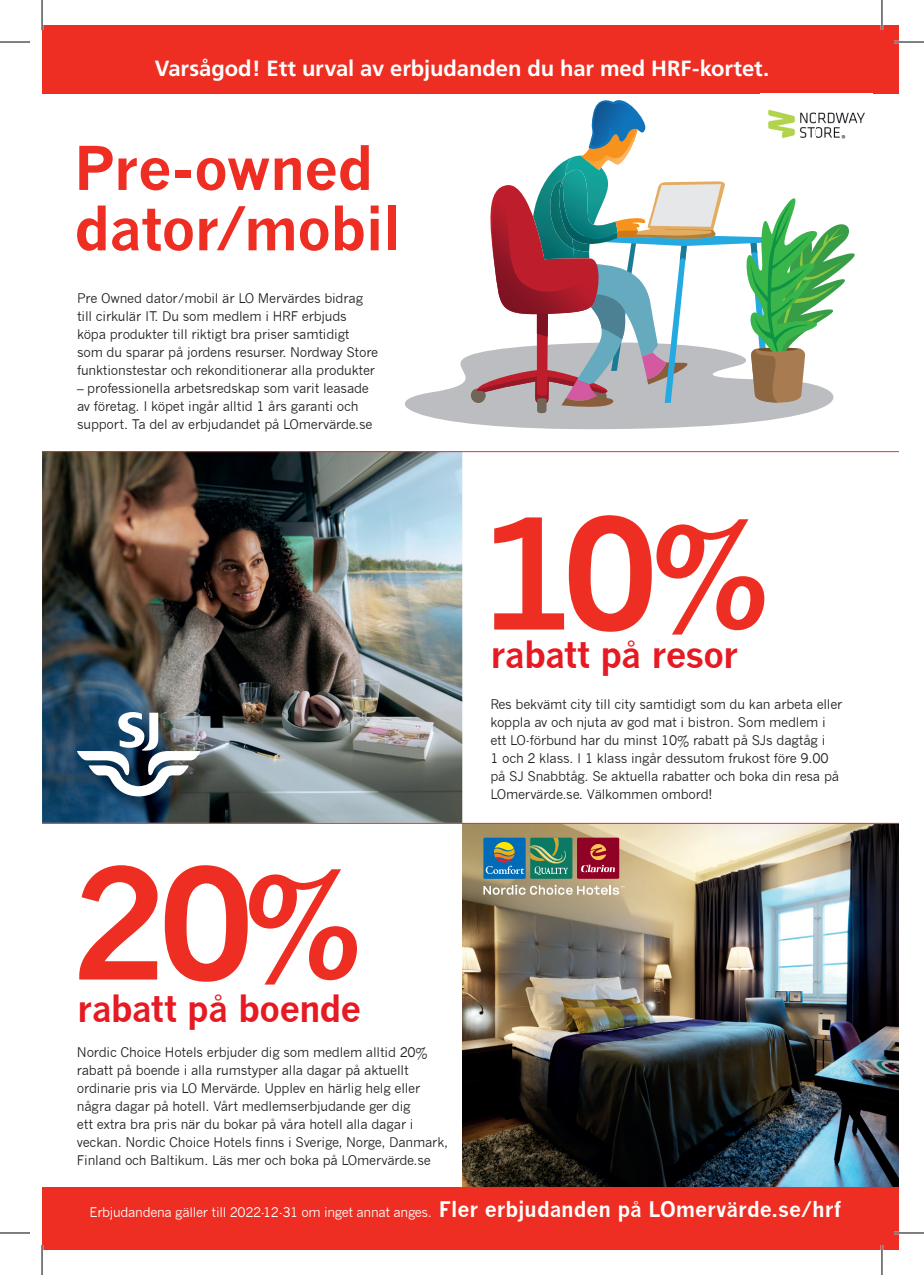
<style>
.page{position:relative;width:924px;height:1275px;background:#fff}
.page>*{position:absolute;margin:0;border:0;box-sizing:border-box;transform-origin:0 0}
.t1{font:700 150px "News Gothic";color:#ee2e22}
.t2{font:700 59px/60.4px "News Gothic";letter-spacing:-.02em;color:#ee2e22}
.t3{font:700 36px "News Gothic";letter-spacing:-.03em;color:#e51a23}
.t4{font:700 22px "Frutiger";letter-spacing:-.005em;color:#fff}
.t5{font:13px/18px "News Gothic";letter-spacing:-.015em;color:#231f20}
.t6{font:13px "News Gothic";letter-spacing:-.025em;color:#fff}
.s1{font-size:120px}
.s2{font-weight:700;font-size:21px}
</style>
<div class="page">
<svg style="left:405px;top:355px;width:401px;height:75px;fill:#bcbdc0"></svg>
<svg style="left:470px;top:93px;width:385px;height:320px"></svg>
<img style="left:42px;top:452px;width:420px;height:371px">
<img style="left:462px;top:824px;width:436px;height:363px">
<div style="left:42px;top:1187px;width:856px;height:63px;background:#ee2e22"></div>
<div style="left:42px;top:25px;width:856px;height:68px;background:#ee2e22"></div>
<hr style="left:42px;top:451px;width:856px;height:1px;background:#ee2e22">
<hr style="left:42px;top:823px;width:856px;height:1px;background:#ee2e22">
<div style="left:576px;top:837px;width:43px;height:41px;background:#900126"></div>
<svg style="left:581px;top:844px;width:34px;height:28px"></svg>
<div style="left:483px;top:837px;width:42px;height:42px;background:#006bb6"></div>
<svg style="left:485px;top:842px;width:39px;height:32px"></svg>
<div style="left:530px;top:837px;width:42px;height:41px;background:#0c7963"></div>
<svg style="left:530px;top:837px;width:38px;height:38px"></svg>
<svg style="left:483px;top:884px;width:141px;height:10px"></svg>
<img style="left:760px;top:93px;width:105px;height:63px">
<img style="left:81px;top:715px;width:143px;height:106px">
<img style="left:77px;top:712px;width:123px;height:84px">
<hr style="left:893px;top:41px;width:30px;height:2px;background:#fff">
<hr style="left:893px;top:1231px;width:30px;height:3px;background:#fff">
<hr style="left:880px;top:0;width:2px;height:30px;background:#fff">
<hr style="left:880px;top:1245px;width:2px;height:30px;background:#fff">
<hr style="left:0;top:42px;width:30px;height:1px;background:#000">
<hr style="left:893px;top:42px;width:30px;height:1px;background:#000">
<hr style="left:0;top:1232px;width:30px;height:1px;background:#000">
<hr style="left:893px;top:1232px;width:30px;height:1px;background:#000">
<hr style="left:42px;top:0;width:1px;height:30px;background:#000">
<hr style="left:42px;top:1245px;width:1px;height:30px;background:#000">
<hr style="left:881px;top:0;width:1px;height:30px;background:#000">
<hr style="left:881px;top:1245px;width:1px;height:30px;background:#000">
<h3 class="t4" style="left:155px;top:55px;width:615px">Varsågod! Ett urval av erbjudanden du har med HRF-kortet.</h3>
<h2 class="t2" style="left:74px;top:137px;width:329px">Pre-owned dator/mobil</h2>
<p class="t5" style="left:77px;top:289px;width:302px">Pre Owned dator/mobil är LO Mervärdes bidrag till cirkulär IT. Du som medlem i HRF erbjuds köpa produkter till riktigt bra priser samtidigt som du sparar på jordens resurser. Nordway Store funktionstestar och rekonditionerar alla produkter</p>
<p class="t5" style="left:77px;top:379px;width:297px">– professionella arbetsredskap som varit leasade av företag. I köpet ingår alltid 1 års garanti och support. Ta del av erbjudandet på LOmervärde.se</p>
<h1 class="t1" style="left:73px;top:833px;width:288px">20<span class="s1">%</span></h1>
<h3 class="t3" style="left:77px;top:986px;width:285px">rabatt på boende</h3>
<p class="t5" style="left:77px;top:1043px;width:372px">Nordic Choice Hotels erbjuder dig som medlem alltid 20% rabatt på boende i alla rumstyper alla dagar på aktuellt ordinarie pris via LO Mervärde. Upplev en härlig helg eller några dagar på hotell. Vårt medlemserbjudande ger dig<br>ett extra bra pris när du bokar på våra hotell alla dagar i veckan. Nordic Choice Hotels finns i Sverige, Norge, Danmark, Finland och Baltikum. Läs mer och boka på LOmervärde.se</p>
<h1 class="t1" style="left:480px;top:483px;width:288px">10<span class="s1">%</span></h1>
<h3 class="t3" style="left:490px;top:632px;width:249px">rabatt på resor</h3>
<p class="t5" style="left:490px;top:695px;width:353px">Res bekvämt city till city samtidigt som du kan arbeta eller koppla av och njuta av god mat i bistron. Som medlem i ett LO-förbund har du minst 10% rabatt på SJs dagtåg i<br>1 och 2 klass. I 1 klass ingår dessutom frukost före 9.00 på SJ Snabbtåg. Se aktuella rabatter och boka din resa på LOmervärde.se. Välkommen ombord!</p>
<p class="t6" style="left:89px;top:1204px;width:752px">Erbjudandena gäller till 2022-12-31 om inget annat anges. <span class="s2">Fler erbjudanden på LOmervärde.se/hrf</span></p>
</div>
